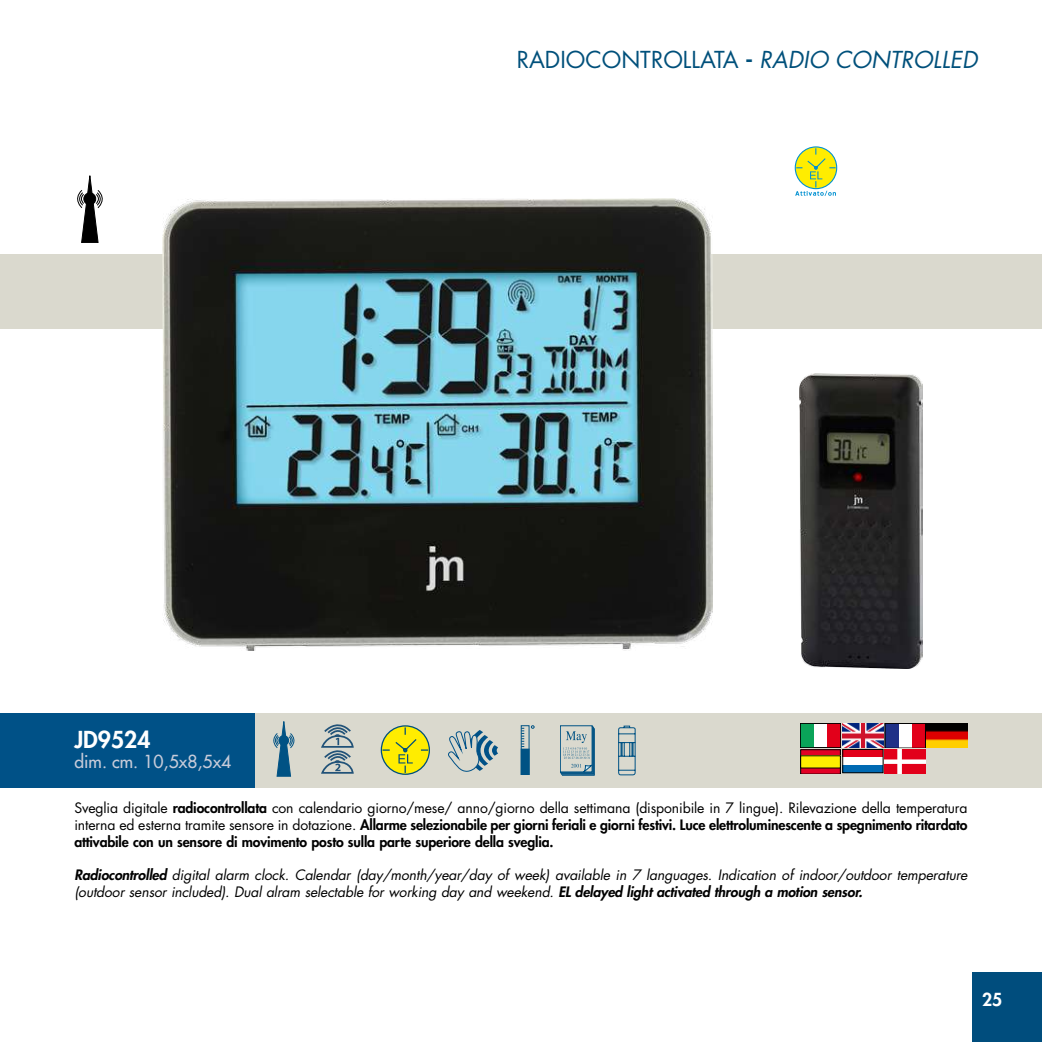
<style>
.page{position:relative;width:1042px;height:1042px;background:#fff}
.page>*{position:absolute;margin:0;border:0;box-sizing:border-box;transform-origin:0 0}
.t1{font:22.75px "Futura Std";color:#00507b}
.t2{font:800 22.75px "Futura Std";color:#fff}
.t3{font:500 17.5px "Futura Std";color:#c7cbd9}
.t4{font:800 17.5px "Futura Std";color:#fff}
.t5{font:800 14px/16.8px "Futura Std";letter-spacing:-.01em;color:#000;text-align:justify}
.t6{font:italic 14px/16.8px "Futura Std";letter-spacing:-.01em;color:#000}
.s1{font-weight:800}
.s2{font-style:italic}
.s3{font-weight:400}
</style>
<div class="page">
<div style="left:0;top:254px;width:1042px;height:75px;background:#dad9ce"></div>
<div style="left:0;top:713px;width:1042px;height:75px;background:#dad9ce"></div>
<div style="left:0;top:713px;width:254px;height:75px;background:#005187"></div>
<svg style="left:795px;top:146px;width:42px;height:50px"></svg>
<svg style="left:381px;top:725px;width:49px;height:50px"></svg>
<div style="left:562px;top:728px;width:32px;height:47px;border:1px solid #005284"></div>
<div style="left:562px;top:728px;width:32px;height:46px;border:1px solid #005284"></div>
<div style="left:561px;top:727px;width:32px;height:47px;background:#095887"></div>
<div style="left:560px;top:726px;width:32px;height:46px;background:#dad9ce"></div>
<div style="left:560px;top:725px;width:32px;height:47px;border:1px solid #005284"></div>
<svg style="left:563px;top:731px;width:30px;height:41px"></svg>
<svg style="left:448px;top:730px;width:50px;height:42px"></svg>
<svg style="left:618px;top:725px;width:17px;height:50px"></svg>
<svg style="left:521px;top:725px;width:13px;height:50px"></svg>
<img style="left:163px;top:199px;width:549px;height:451px">
<img style="left:799px;top:373px;width:123px;height:295px">
<svg style="left:77px;top:175px;width:26px;height:68px"></svg>
<img style="left:927px;top:723px;width:40px;height:24px">
<div style="left:843px;top:749px;width:40px;height:8px;background:#e2001a"></div>
<div style="left:843px;top:757px;width:40px;height:8px;background:#fff"></div>
<div style="left:843px;top:765px;width:40px;height:8px;background:#006ab3"></div>
<div style="left:842px;top:749px;width:41px;height:24px;border:1px solid #000"></div>
<div style="left:800px;top:723px;width:40px;height:24px;background:#fff"></div>
<div style="left:827px;top:723px;width:13px;height:24px;background:#e2001a"></div>
<div style="left:800px;top:723px;width:14px;height:24px;background:#0aa459"></div>
<div style="left:800px;top:723px;width:41px;height:24px;border:1px solid #000"></div>
<img style="left:842px;top:723px;width:41px;height:24px">
<div style="left:885px;top:723px;width:40px;height:24px;background:#fff"></div>
<div style="left:885px;top:723px;width:13px;height:24px;background:#1f3187"></div>
<div style="left:912px;top:723px;width:13px;height:24px;background:#e2001a"></div>
<div style="left:885px;top:723px;width:40px;height:24px;border:1px solid #000"></div>
<svg style="left:802px;top:752px;width:36px;height:20px"></svg>
<div style="left:800px;top:756px;width:40px;height:12px;background:#ffed00"></div>
<svg style="left:885px;top:749px;width:40px;height:25px"></svg>
<svg style="left:274px;top:721px;width:20px;height:55px"></svg>
<svg style="left:321px;top:724px;width:33px;height:50px"></svg>
<div style="left:972px;top:972px;width:70px;height:70px;background:#004d7d"></div>
<h1 class="t1" style="left:517px;top:46px;width:462px">RADIOCONTROLLATA <span class="s1">-</span> <span class="s2">RADIO CONTROLLED</span></h1>
<h1 class="t2" style="left:74px;top:725px;width:78px">JD9524</h1>
<p class="t3" style="left:74px;top:750px;width:158px">dim. cm. 10,5x8,5x4</p>
<p class="t5" style="left:74px;top:799px;width:894px"><span class="s3">Sveglia digitale</span> radiocontrollata <span class="s3">con calendario giorno/mese/ anno/giorno della settimana (disponibile in 7 lingue). Rilevazione della temperatura interna ed esterna tramite sensore in dotazione.</span> Allarme selezionabile per giorni feriali e giorni festivi. Luce elettroluminescente a spegnimento ritardato attivabile con un sensore di movimento posto sulla parte superiore della sveglia.</p>
<p class="t6" style="left:74px;top:867px;width:894px"><span class="s1">Radiocontrolled</span> digital alarm clock. Calendar (day/month/year/day of week) available in 7 languages. Indication of indoor/outdoor temperature (outdoor sensor included). Dual alram selectable for working day and weekend. <span class="s1">EL delayed light activated through a motion sensor.</span></p>
<p class="t4" style="left:982px;top:988px;width:22px">25</p>
</div>
